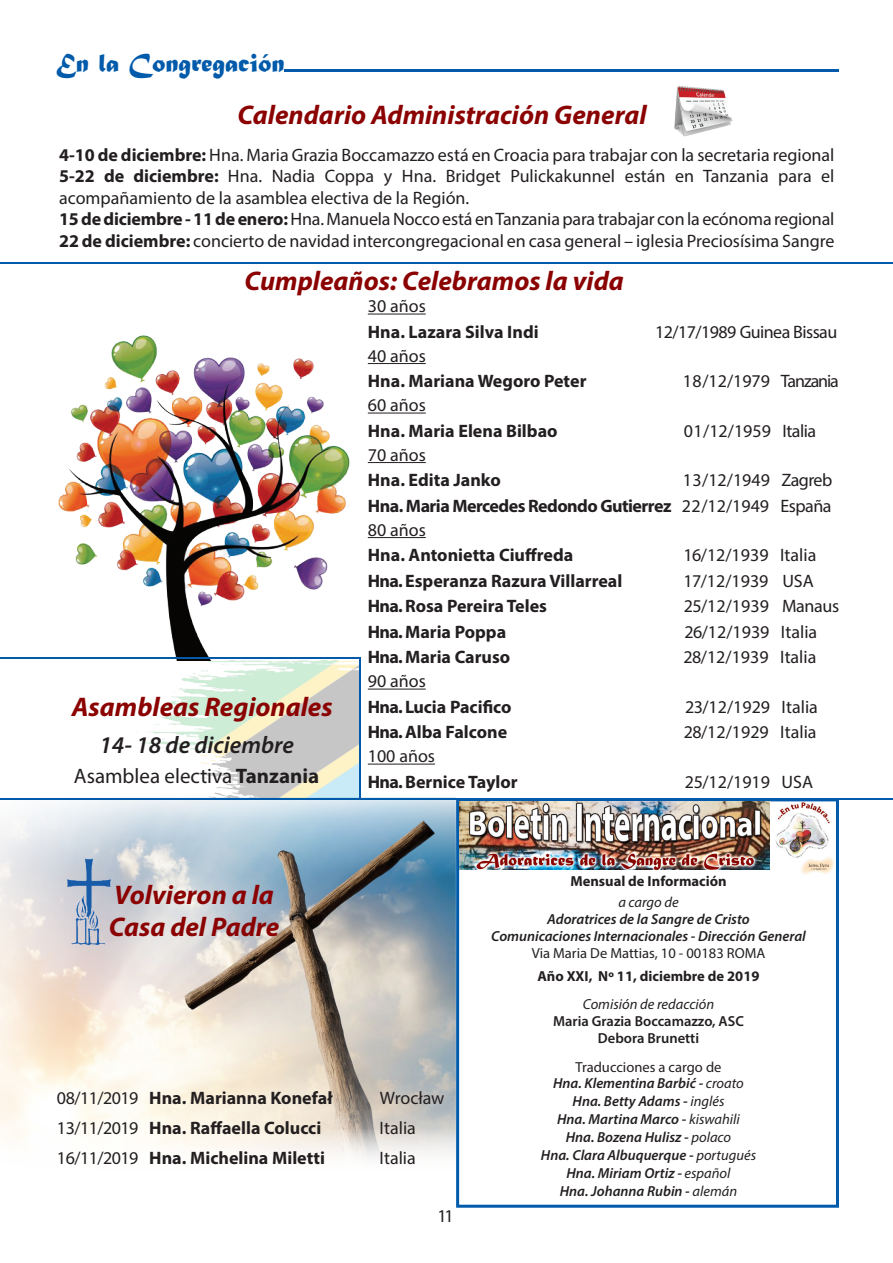
<style>
.page{position:relative;width:893px;height:1263px;background:#fff}
.page>*{position:absolute;margin:0;border:0;box-sizing:border-box;transform-origin:0 0}
.t1{font:italic 700 27px/32.4px "Myriad Pro";color:#8b0202}
.t2{font:27px "Matura MT Script Capitals";color:#015aaa}
.t3{font:italic 600 24px "Myriad Pro";color:#231f20}
.t4{font:21px "Myriad Pro";color:#231f20}
.t5{font:18px/21.6px "Myriad Pro";color:#231f20;text-align:justify}
.t6{font:700 18px "Myriad Pro";color:#231f20}
.t7{font:18px "Myriad Pro";letter-spacing:-.03em;color:#231f20}
.t8{font:18px "Myriad Pro";letter-spacing:-.06em;color:#231f20}
.t9{font:italic 600 14.55px/18px "Myriad Pro";color:#231f20;text-align:center}
.t10{font:700 14.55px "Myriad Pro";color:#231f20}
.t11{font:600 14.55px/17.4px "Myriad Pro";color:#231f20;text-align:center}
.t12{font:14.55px "Myriad Pro";color:#231f20}
.t13{font:italic 14.55px "Myriad Pro";color:#231f20}
.s1{font-weight:700}
.s2{font-weight:400}
.s3{font-weight:400;font-style:normal}
</style>
<div class="page">
<img style="left:136px;top:660px;width:223px;height:137px">
<hr style="left:368px;top:314px;width:58px;height:1px;background:#231f20">
<hr style="left:368px;top:363px;width:58px;height:1px;background:#231f20">
<hr style="left:368px;top:413px;width:58px;height:1px;background:#231f20">
<hr style="left:368px;top:462px;width:58px;height:1px;background:#231f20">
<hr style="left:368px;top:537px;width:58px;height:1px;background:#231f20">
<hr style="left:368px;top:689px;width:58px;height:1px;background:#231f20">
<hr style="left:368px;top:764px;width:67px;height:1px;background:#231f20">
<img style="left:54px;top:335px;width:303px;height:325px">
<img style="left:0;top:797px;width:455px;height:361px">
<img style="left:46px;top:841px;width:76px;height:107px">
<hr style="left:0;top:798px;width:893px;height:2px;background:#015aaa">
<hr style="left:0;top:658px;width:360px;height:1px;background:#015aaa">
<hr style="left:0;top:262px;width:893px;height:2px;background:#015aaa">
<img style="left:674px;top:85px;width:59px;height:52px">
<hr style="left:359px;top:658px;width:1px;height:141px;background:#015aaa">
<svg style="left:285px;top:70px;width:554px;height:2px"></svg>
<div style="left:456px;top:798px;width:383px;height:410px;border:3px solid #015aaa"></div>
<img style="left:459px;top:801px;width:311px;height:69px">
<img style="left:775px;top:803px;width:59px;height:72px">
<h1 class="t2" style="left:56px;top:46px;width:230px">En la Congregación</h1>
<h1 class="t1" style="left:237px;top:98px;width:411px">Calendario Administración General</h1>
<p class="t5" style="left:59px;top:143px;width:777px;text-align:left"><span class="s1">4-10 de diciembre:</span> Hna. Maria Grazia Boccamazzo está en Croacia para trabajar con la secretaria regional <span class="s1">5-22 de diciembre:</span> Hna. Nadia Coppa y Hna. Bridget Pulickakunnel están en Tanzania para el acompañamiento de la asamblea electiva de la Región.<br><span class="s1">15 de diciembre - 11 de enero:</span> Hna. Manuela Nocco está en Tanzania para trabajar con la ecónoma regional <span class="s1">22 de diciembre:</span> concierto de navidad intercongregacional en casa general – iglesia Preciosísima Sangre</p>
<h1 class="t1" style="left:244px;top:264px;width:381px">Cumpleaños: Celebramos la vida</h1>
<p class="t5" style="left:368px;top:295px;width:59px">30 años</p>
<p class="t6" style="left:368px;top:320px;width:172px">Hna. Lazara Silva Indi</p>
<p class="t7" style="left:655px;top:321px;width:184px">12/17/1989 Guinea Bissau</p>
<p class="t5" style="left:368px;top:345px;width:59px">40 años</p>
<p class="t6" style="left:368px;top:369px;width:220px">Hna. Mariana Wegoro Peter</p>
<p class="t8" style="left:683px;top:370px;width:158px">18/12/1979 Tanzania</p>
<p class="t5" style="left:368px;top:394px;width:59px">60 años</p>
<p class="t6" style="left:368px;top:419px;width:191px">Hna. Maria Elena Bilbao</p>
<p class="t5" style="left:684px;top:420px;width:134px">01/12/1959 Italia</p>
<p class="t5" style="left:368px;top:444px;width:59px">70 años</p>
<p class="t6" style="left:368px;top:468px;width:135px">Hna. Edita Janko</p>
<p class="t5" style="left:368px;top:468px;width:466px;line-height:24.8px;text-indent:315px">13/12/1949 Zagreb <span class="s1">Hna. Maria Mercedes Redondo Gutierrez</span> 22/12/1949 España 80 años</p>
<p class="t6" style="left:368px;top:543px;width:207px">Hna. Antonietta Ciuffreda</p>
<p class="t5" style="left:683px;top:544px;width:134px">16/12/1939 Italia</p>
<p class="t6" style="left:368px;top:569px;width:256px">Hna. Esperanza Razura Villarreal</p>
<p class="t5" style="left:683px;top:570px;width:132px">17/12/1939 USA</p>
<p class="t6" style="left:368px;top:594px;width:181px">Hna. Rosa Pereira Teles</p>
<p class="t5" style="left:684px;top:595px;width:157px">25/12/1939 Manaus</p>
<p class="t6" style="left:368px;top:620px;width:140px">Hna. Maria Poppa</p>
<p class="t5" style="left:684px;top:621px;width:134px">26/12/1939 Italia</p>
<p class="t6" style="left:368px;top:645px;width:144px">Hna. Maria Caruso</p>
<p class="t5" style="left:683px;top:646px;width:134px">28/12/1939 Italia</p>
<p class="t5" style="left:368px;top:670px;width:59px">90 años</p>
<p class="t6" style="left:368px;top:695px;width:145px">Hna. Lucia Pacifico</p>
<p class="t5" style="left:685px;top:696px;width:134px">23/12/1929 Italia</p>
<p class="t6" style="left:368px;top:720px;width:141px">Hna. Alba Falcone</p>
<p class="t5" style="left:684px;top:721px;width:134px">28/12/1929 Italia</p>
<p class="t5" style="left:368px;top:745px;width:69px">100 años</p>
<p class="t6" style="left:368px;top:770px;width:151px">Hna. Bernice Taylor</p>
<p class="t5" style="left:685px;top:771px;width:130px">25/12/1919 USA</p>
<h1 class="t1" style="left:72px;top:690px;width:262px">Asambleas Regionales</h1>
<h2 class="t3" style="left:99px;top:729px;width:196px">14- 18 de diciembre</h2>
<p class="t4" style="left:74px;top:763px;width:247px">Asamblea electiva <span class="s1">Tanzania</span></p>
<h1 class="t1" style="left:109px;top:878px;width:172px">Volvieron a la<br>Casa del Padre</h1>
<p class="t6" style="left:57px;top:1086px;width:277px"><span class="s2">08/11/2019</span> Hna. Marianna Konefał</p>
<p class="t5" style="left:380px;top:1087px;width:66px">Wrocław</p>
<p class="t6" style="left:57px;top:1116px;width:266px"><span class="s2">13/11/2019</span> Hna. Raffaella Colucci</p>
<p class="t5" style="left:380px;top:1117px;width:38px">Italia</p>
<p class="t6" style="left:57px;top:1146px;width:269px"><span class="s2">16/11/2019</span> Hna. Michelina Miletti</p>
<p class="t5" style="left:379px;top:1147px;width:38px">Italia</p>
<p class="t5" style="left:438px;top:1205px;width:18px">11</p>
<p class="t10" style="left:570px;top:871px;width:158px">Mensual de Información</p>
<p class="t13" style="left:618px;top:893px;width:62px">a cargo de</p>
<p class="t9" style="left:491px;top:911px;width:316px;line-height:16.5px">Adoratrices de la Sangre de Cristo<br>Comunicaciones Internacionales - Dirección General</p>
<p class="t12" style="left:532px;top:944px;width:235px">Via Maria De Mattias, 10 - 00183 ROMA</p>
<p class="t10" style="left:537px;top:966px;width:224px">Año XXI, Nº 11, diciembre de 2019</p>
<p class="t13" style="left:583px;top:995px;width:133px">Comisión de redacción</p>
<p class="t11" style="left:553px;top:1012px;width:192px">Maria Grazia Boccamazzo, ASC<br>Debora Brunetti</p>
<p class="t9" style="left:553px;top:1058px;width:192px;line-height:16.5px"><span class="s3">Traducciones a cargo de<br></span>Hna. Klementina Barbić - <span class="s2">croato</span></p>
<p class="t9" style="left:541px;top:1092px;width:217px">Hna. Betty Adams - <span class="s2">inglés<br></span>Hna. Martina Marco - <span class="s2">kiswahili<br></span>Hna. Bozena Hulisz - <span class="s2">polaco<br></span>Hna. Clara Albuquerque - <span class="s2">portugués<br></span>Hna. Miriam Ortiz - <span class="s2">español<br></span>Hna. Johanna Rubin - <span class="s2">alemán</span></p>
</div>
